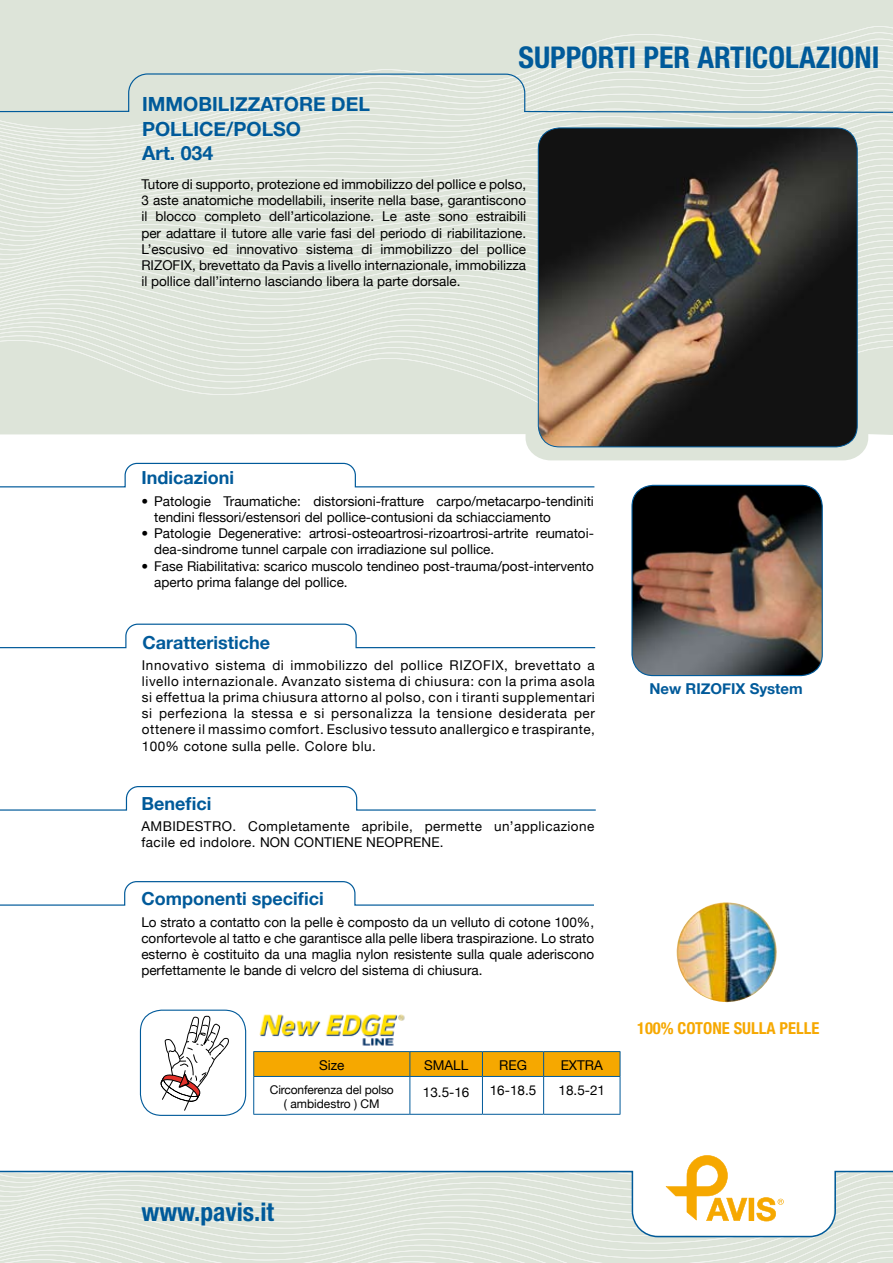
<style>
.page{position:relative;width:893px;height:1263px;background:#fff}
.page>*{position:absolute;margin:0;border:0;box-sizing:border-box;transform-origin:0 0}
.t1{font:700 condensed 30px "Helvetica Neue";color:#005a9a}
.t2{font:700 condensed 25.5px "Helvetica Neue";color:#005a9a}
.t3{font:700 19.5px/25.2px "Helvetica Neue";color:#005a9a}
.t4{font:700 18px "Helvetica Neue";color:#005a9a}
.t5{font:700 condensed 16.5px "Helvetica Neue";color:#f6a800}
.t6{font:700 15px "Helvetica Neue";color:#005a9a}
.t7{font:13.5px/16.2px "Helvetica Neue";color:#000;text-align:justify}
.t8{font:13.5px/16.2px "Helvetica Neue";letter-spacing:.03em;color:#000}
.t9{font:12px/14.4px "Helvetica Neue";letter-spacing:-.01em;color:#000;text-align:center}
</style>
<div class="page">
<svg style="left:0;top:422px;width:893px;height:38px"></svg>
<div style="left:0;top:0;width:893px;height:26px;background:#dde4d9"></div>
<div style="left:0;top:415px;width:893px;height:7px;background:#dde4d9"></div>
<div style="left:0;top:407px;width:893px;height:8px;background:#dde4d9"></div>
<div style="left:0;top:400px;width:893px;height:7px;background:#dde4d9"></div>
<div style="left:0;top:392px;width:893px;height:8px;background:#dde4d9"></div>
<div style="left:0;top:385px;width:893px;height:7px;background:#dde4d9"></div>
<svg style="left:0;top:377px;width:893px;height:8px;background:#dee5da"></svg>
<svg style="left:0;top:369px;width:893px;height:8px;background:#dee5db"></svg>
<svg style="left:0;top:362px;width:893px;height:7px;background:#dfe5db"></svg>
<svg style="left:0;top:354px;width:893px;height:8px;background:#dfe6dc"></svg>
<svg style="left:0;top:347px;width:893px;height:7px;background:#e0e6dc"></svg>
<svg style="left:0;top:339px;width:893px;height:8px;background:#e0e6dd"></svg>
<svg style="left:0;top:332px;width:893px;height:7px;background:#e0e6dd"></svg>
<svg style="left:0;top:324px;width:893px;height:8px;background:#e0e7dd"></svg>
<svg style="left:0;top:317px;width:893px;height:7px;background:#e1e7dd"></svg>
<svg style="left:0;top:309px;width:893px;height:8px;background:#e1e7dd"></svg>
<svg style="left:0;top:302px;width:893px;height:7px;background:#e0e7dd"></svg>
<svg style="left:0;top:294px;width:893px;height:8px;background:#e0e7dd"></svg>
<svg style="left:0;top:287px;width:893px;height:7px;background:#e1e7dd"></svg>
<svg style="left:0;top:279px;width:893px;height:8px;background:#e1e7dd"></svg>
<svg style="left:0;top:272px;width:893px;height:7px;background:#e1e7dd"></svg>
<svg style="left:0;top:264px;width:893px;height:8px;background:#e1e7dd"></svg>
<svg style="left:0;top:209px;width:893px;height:55px;background:#e1e7dd"></svg>
<svg style="left:0;top:204px;width:893px;height:5px;background:#e0e7dd"></svg>
<svg style="left:0;top:199px;width:893px;height:5px;background:#e1e7de"></svg>
<svg style="left:0;top:195px;width:893px;height:4px;background:#e2e7de"></svg>
<svg style="left:0;top:190px;width:893px;height:5px;background:#e1e7dd"></svg>
<svg style="left:0;top:186px;width:893px;height:4px;background:#e0e7dd"></svg>
<svg style="left:0;top:181px;width:893px;height:5px;background:#e1e7de"></svg>
<svg style="left:0;top:176px;width:893px;height:5px;background:#e1e7de"></svg>
<svg style="left:0;top:172px;width:893px;height:4px;background:#e0e7dd"></svg>
<svg style="left:0;top:167px;width:893px;height:5px;background:#e1e7dd"></svg>
<svg style="left:0;top:163px;width:893px;height:4px;background:#e2e7de"></svg>
<svg style="left:0;top:158px;width:893px;height:5px;background:#e1e7de"></svg>
<svg style="left:0;top:154px;width:893px;height:4px;background:#e1e7dd"></svg>
<svg style="left:0;top:150px;width:893px;height:4px;background:#e1e7de"></svg>
<svg style="left:0;top:145px;width:893px;height:5px;background:#e2e7de"></svg>
<svg style="left:0;top:141px;width:893px;height:4px;background:#e1e7de"></svg>
<svg style="left:0;top:137px;width:893px;height:4px;background:#e1e7de"></svg>
<svg style="left:0;top:133px;width:893px;height:4px;background:#e1e7de"></svg>
<svg style="left:0;top:26px;width:893px;height:104px;background:#dee4da"></svg>
<svg style="left:145px;top:1109px;width:475px;height:5px"></svg>
<svg style="left:0;top:73px;width:893px;height:40px;background:#d8e1d9"></svg>
<svg style="left:0;top:1155px;width:893px;height:108px"></svg>
<svg style="left:0;top:1171px;width:893px;height:66px;fill:#dde4d9"></svg>
<svg style="left:0;top:463px;width:594px;height:24px"></svg>
<svg style="left:0;top:786px;width:596px;height:25px"></svg>
<hr style="left:253px;top:1076px;width:157px;height:1px;background:#005a9a">
<hr style="left:410px;top:1076px;width:72px;height:1px;background:#005a9a">
<hr style="left:409px;top:1077px;width:1px;height:37px;background:#005a9a">
<hr style="left:482px;top:1076px;width:62px;height:1px;background:#005a9a">
<hr style="left:482px;top:1077px;width:1px;height:37px;background:#005a9a">
<hr style="left:544px;top:1076px;width:76px;height:1px;background:#005a9a">
<svg style="left:253px;top:1051px;width:368px;height:25px;background:#e8a309"></svg>
<hr style="left:253px;top:1077px;width:1px;height:37px;background:#005a9a">
<hr style="left:543px;top:1077px;width:1px;height:37px;background:#005a9a">
<hr style="left:620px;top:1077px;width:1px;height:37px;background:#005a9a">
<hr style="left:253px;top:1114px;width:157px;height:1px;background:#005a9a">
<hr style="left:410px;top:1114px;width:72px;height:1px;background:#005a9a">
<hr style="left:482px;top:1114px;width:62px;height:1px;background:#005a9a">
<hr style="left:544px;top:1114px;width:76px;height:1px;background:#005a9a">
<svg style="left:0;top:881px;width:594px;height:25px"></svg>
<svg style="left:0;top:624px;width:595px;height:24px"></svg>
<img style="left:633px;top:485px;width:189px;height:191px">
<div style="left:631px;top:485px;width:192px;height:191px;border:1px solid #005a9a;border-radius:21px"></div>
<img style="left:538px;top:128px;width:319px;height:319px;border-radius:21px">
<div style="left:538px;top:128px;width:320px;height:319px;border:1px solid #005a9a;border-radius:21px"></div>
<img style="left:259px;top:1014px;width:146px;height:32px">
<img style="left:680px;top:902px;width:97px;height:100px">
<svg style="left:159px;top:1015px;width:71px;height:95px"></svg>
<div style="left:140px;top:1009px;width:106px;height:107px;border:1px solid #005a9a;border-radius:21px"></div>
<h1 class="t1" style="left:518px;top:39px;width:363px">SUPPORTI PER ARTICOLAZIONI</h1>
<h3 class="t3" style="left:142px;top:91px;width:229px">IMMOBILIZZATORE DEL<br>POLLICE/POLSO</h3>
<h3 class="t3" style="left:142px;top:140px;width:73px">Art. 034</h3>
<p class="t7" style="left:141px;top:176px;width:386px">Tutore di supporto, protezione ed immobilizzo del pollice e polso, 3 aste anatomiche modellabili, inserite nella base, garantiscono il blocco completo dell’articolazione. Le aste sono estraibili per adattare il tutore alle varie fasi del periodo di riabilitazione.<br>L’escusivo ed innovativo sistema di immobilizzo del pollice RIZOFIX, brevettato da Pavis a livello internazionale, immobilizza il pollice dall’interno lasciando libera la parte dorsale.</p>
<h3 class="t4" style="left:141px;top:466px;width:94px">Indicazioni</h3>
<p class="t7" style="left:154px;top:493px;width:441px;text-indent:-13px">• Patologie Traumatiche: distorsioni-fratture carpo/metacarpo-tendiniti tendini flessori/estensori del pollice-contusioni da schiacciamento</p>
<p class="t7" style="left:154px;top:525px;width:441px;text-indent:-13px">• Patologie Degenerative: artrosi-osteoartrosi-rizoartrosi-artrite reumatoi&shy;dea-sindrome tunnel carpale con irradiazione sul pollice.</p>
<p class="t7" style="left:154px;top:557px;width:441px;text-indent:-13px">• Fase Riabilitativa: scarico muscolo tendineo post-trauma/post-intervento aperto prima falange del pollice.</p>
<h3 class="t4" style="left:143px;top:631px;width:129px">Caratteristiche</h3>
<p class="t7" style="left:142px;top:656px;width:454px">Innovativo sistema di immobilizzo del pollice RIZOFIX, brevettato a livello internazionale. Avanzato sistema di chiusura: con la prima asola si effettua la prima chiusura attorno al polso, con i tiranti supplementari si perfeziona la stessa e si personalizza la tensione desiderata per ottenere il massimo comfort. Esclusivo tessuto anallergico e traspirante, 100% cotone sulla pelle. Colore blu.</p>
<h3 class="t4" style="left:141px;top:793px;width:71px">Benefici</h3>
<p class="t8" style="left:141px;top:818px;width:454px">AMBIDESTRO. Completamente apribile, permette un’applicazione facile ed indolore. NON CONTIENE NEOPRENE.</p>
<h3 class="t4" style="left:141px;top:887px;width:184px">Componenti specifici</h3>
<p class="t7" style="left:141px;top:914px;width:454px">Lo strato a contatto con la pelle è composto da un velluto di cotone 100%, confortevole al tatto e che garantisce alla pelle libera traspirazione. Lo strato esterno è costituito da una maglia nylon resistente sulla quale aderiscono perfettamente le bande di velcro del sistema di chiusura.</p>
<p class="t7" style="left:319px;top:1057px;width:27px">Size</p>
<p class="t7" style="left:424px;top:1057px;width:46px">SMALL</p>
<p class="t7" style="left:499px;top:1057px;width:29px">REG</p>
<p class="t7" style="left:561px;top:1057px;width:44px">EXTRA</p>
<p class="t9" style="left:270px;top:1082px;width:126px">Circonferenza del polso ( ambidestro ) CM</p>
<p class="t7" style="left:423px;top:1084px;width:48px">13.5-16</p>
<p class="t7" style="left:490px;top:1082px;width:48px">16-18.5</p>
<p class="t7" style="left:559px;top:1082px;width:48px">18.5-21</p>
<p class="t6" style="left:649px;top:679px;width:155px">New RIZOFIX System</p>
<p class="t5" style="left:637px;top:1018px;width:184px">100% COTONE SULLA PELLE</p>
<h2 class="t2" style="left:141px;top:1196px;width:134px">www.pavis.it</h2>
</div>
